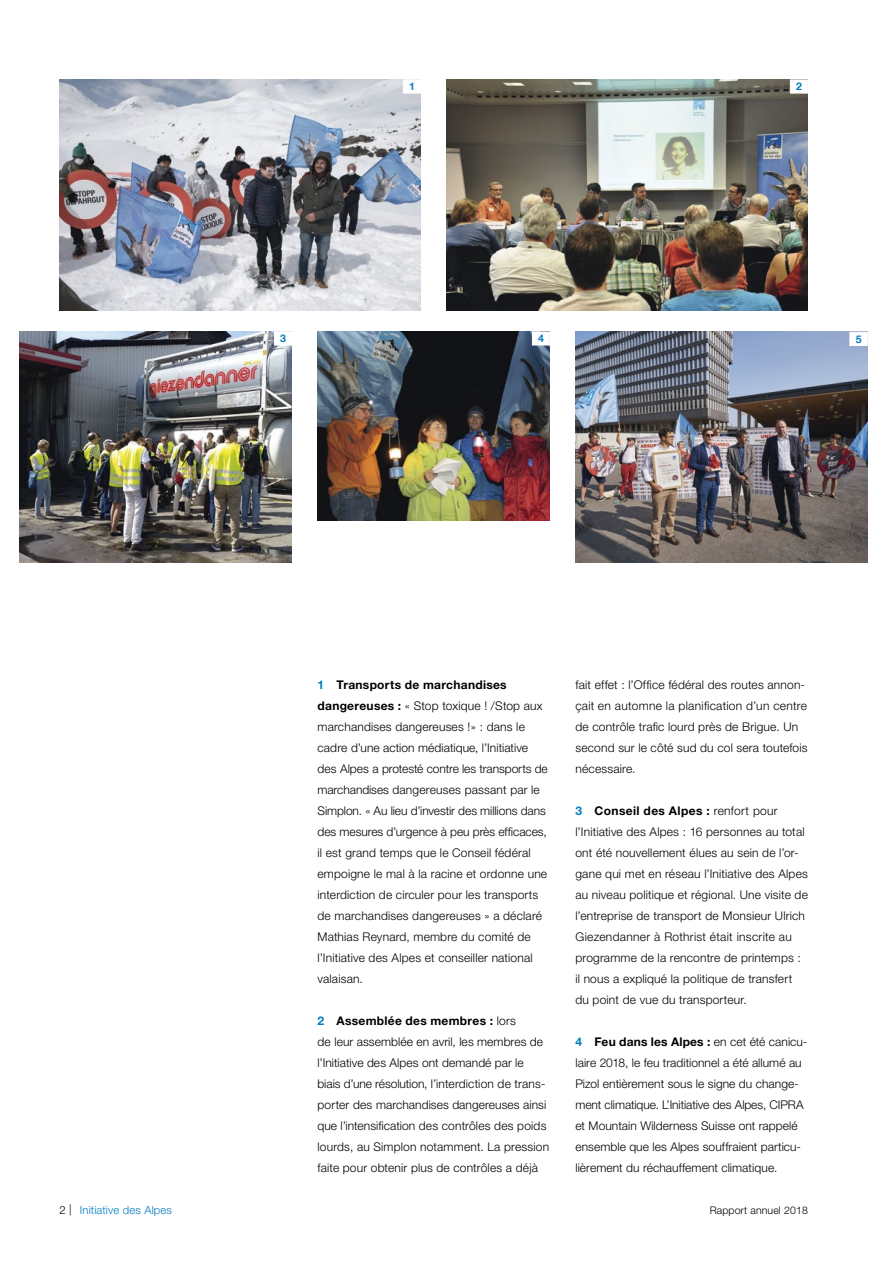
<style>
.page{position:relative;width:893px;height:1263px;background:#fff}
.page>*{position:absolute;margin:0;border:0;box-sizing:border-box;transform-origin:0 0}
.t1{font:300 12px/21px "Helvetica Neue";letter-spacing:.01em;color:#000}
.t2{font:300 11.25px "Helvetica Neue";letter-spacing:.01em;color:#007dc0}
.t3{font:300 10.5px "Helvetica Neue";letter-spacing:.01em;color:#000}
.t4{font:700 10.5px "Helvetica Neue LT Com";color:#007dc0}
.s1{font-weight:700;color:#007dc0}
.s2{font-weight:700}
.s3{color:#000}
</style>
<div class="page">
<img style="left:60px;top:80px;width:361px;height:231px">
<img style="left:317px;top:332px;width:233px;height:189px">
<img style="left:446px;top:80px;width:362px;height:231px">
<img style="left:19px;top:332px;width:273px;height:230px">
<img style="left:575px;top:332px;width:292px;height:230px">
<svg style="left:403px;top:80px;width:18px;height:13px"></svg>
<svg style="left:274px;top:331px;width:18px;height:14px"></svg>
<svg style="left:790px;top:80px;width:18px;height:13px"></svg>
<svg style="left:532px;top:331px;width:18px;height:14px"></svg>
<svg style="left:849px;top:332px;width:19px;height:14px"></svg>
<p class="t4" style="left:280px;top:332px;width:7px">3</p>
<p class="t4" style="left:409px;top:80px;width:7px">1</p>
<p class="t4" style="left:796px;top:80px;width:7px">2</p>
<p class="t4" style="left:538px;top:332px;width:7px">4</p>
<p class="t4" style="left:856px;top:332px;width:7px">5</p>
<p class="t1" style="left:317px;top:674px;width:232px"><span class="s1">1</span> <span class="s2">Transports de marchandises dangereuses :</span> « Stop toxique ! /Stop aux marchandises dangereuses !» : dans le cadre d’une action médiatique, l’Initiative des Alpes a protesté contre les transports de marchandises dangereuses passant par le Simplon. « Au lieu d’investir des millions dans des mesures d’urgence à peu près efficaces, il est grand temps que le Conseil fédéral empoigne le mal à la racine et ordonne une interdiction de circuler pour les transports de marchandises dangereuses » a déclaré Mathias Reynard, membre du comité de l’Initiative des Alpes et conseiller national valaisan.</p>
<p class="t1" style="left:317px;top:1010px;width:233px"><span class="s1">2</span> <span class="s2">Assemblée des membres :</span> lors<br>de leur assemblée en avril, les membres de l’Initiative des Alpes ont demandé par le biais d’une résolution, l’interdiction de trans&shy;porter des marchandises dangereuses ainsi que l’intensification des contrôles des poids lourds, au Simplon notamment. La pression faite pour obtenir plus de contrôles a déjà</p>
<p class="t1" style="left:575px;top:674px;width:234px">fait effet : l’Office fédéral des routes annon&shy;çait en automne la planification d’un centre de contrôle trafic lourd près de Brigue. Un second sur le côté sud du col sera toutefois nécessaire.</p>
<p class="t1" style="left:575px;top:800px;width:234px"><span class="s1">3</span> <span class="s2">Conseil des Alpes :</span> renfort pour l’Initiative des Alpes : 16 personnes au total ont été nouvellement élues au sein de l’or&shy;gane qui met en réseau l’Initiative des Alpes au niveau politique et régional. Une visite de l’entreprise de transport de Monsieur Ulrich Giezendanner à Rothrist était inscrite au programme de la rencontre de printemps : il nous a expliqué la politique de transfert du point de vue du transporteur.</p>
<p class="t1" style="left:575px;top:1031px;width:233px"><span class="s1">4</span> <span class="s2">Feu dans les Alpes :</span> en cet été canicu&shy;laire 2018, le feu traditionnel a été allumé au Pizol entièrement sous le signe du change&shy;ment climatique. L’Initiative des Alpes, CIPRA et Mountain Wilderness Suisse ont rappelé ensemble que les Alpes souffraient particu&shy;lièrement du réchauffement climatique.</p>
<p class="t2" style="left:60px;top:1203px;width:114px"><span class="s3">2 |</span> Initiative des Alpes</p>
<p class="t3" style="left:710px;top:1204px;width:100px">Rapport annuel 2018</p>
</div>
